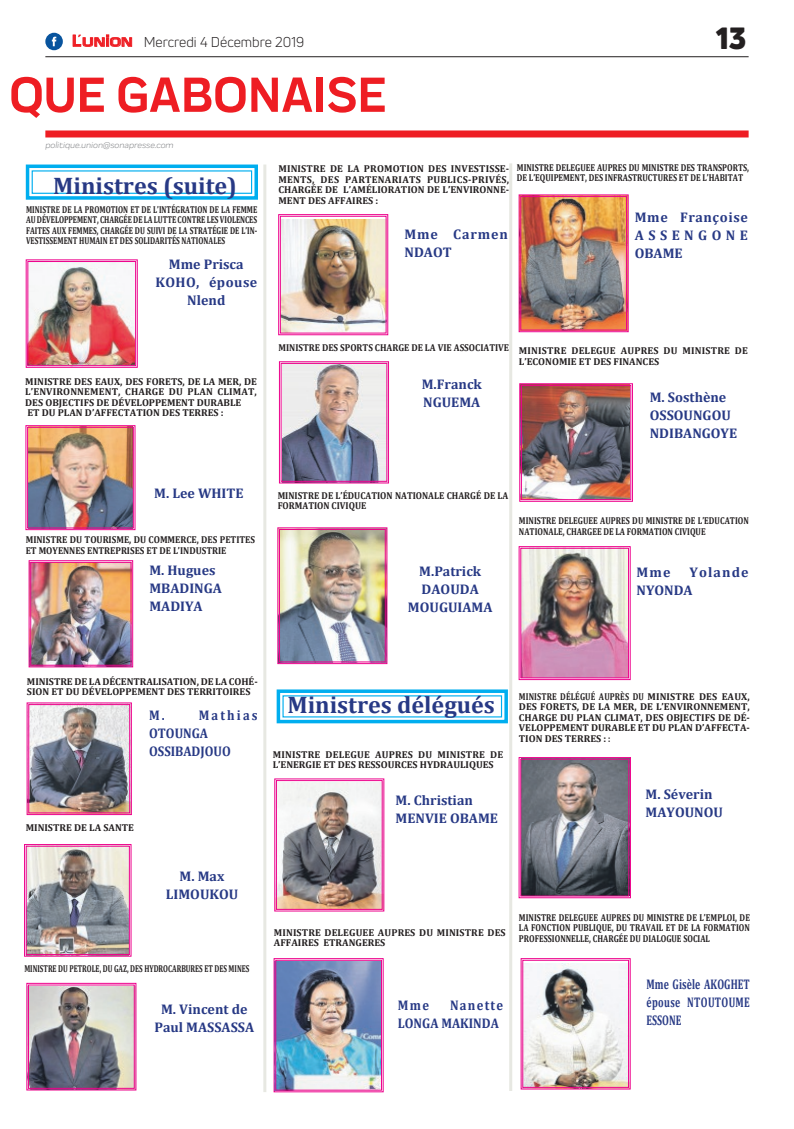
<style>
.page{position:relative;width:794px;height:1129px;background:#fff}
.page>*{position:absolute;margin:0;border:0;box-sizing:border-box;transform-origin:0 0}
.t1{font:700 51px "Praktika";color:#ee1d23}
.t2{font:900 30px "Uni Neue";color:#231f20}
.t3{font:700 24px "Cambria";color:#273985}
.t4{font:700 14px/18px "Cambria";color:#273985}
.t5{font:700 14px/18px "Cambria";color:#273985;scale:.9 1}
.t6{font:700 14px/18px "Cambria";color:#273985;text-align:justify;scale:.7 1}
.t7{font:14px "Uni Neue";color:#231f20}
.t8{font:700 14px/18px "Cambria";letter-spacing:.06em;color:#273985}
.t9{font:700 14px/18px "Cambria";letter-spacing:.08em;color:#273985}
.t10{font:700 10px/10.5px "Cambria";color:#231f20}
.t11{font:700 10px/10.5px "Cambria";color:#231f20;scale:.8 1}
.t12{font:700 10px/10.5px "Cambria";color:#231f20;text-align:justify;scale:.73 1}
.t13{font:700 10px/10.5px "Cambria";color:#231f20;scale:.9 1}
.t14{font:700 10px/10.5px "Cambria";letter-spacing:.02em;color:#231f20}
.t15{font:700 10px "Cambria";color:#231f20;scale:.7 1}
.t16{font:italic 9px "Praktika";color:#818386}
.s1{font-family:"Eurostile";font-weight:600;font-size:15px;color:#ee1d23}
.s2{font-family:"Eurostile";font-weight:600;font-size:11.4px;color:#ee1d23}
</style>
<div class="page">
<hr style="left:45px;top:56px;width:703px;height:1px;background:#231f20">
<div style="left:45px;top:130px;width:703px;height:7px;background:#ee1d23"></div>
<svg style="left:72px;top:34px;width:60px;height:13px"></svg>
<div style="left:45px;top:33px;width:18px;height:17px;background:#08549e;border-radius:50%"></div>
<svg style="left:52px;top:37px;width:4px;height:9px"></svg>
<svg style="left:25px;top:164px;width:233px;height:36px"></svg>
<div style="left:32px;top:170px;width:220px;height:24px;border:1px solid #00aeef"></div>
<img style="left:29px;top:560px;width:104px;height:107px">
<img style="left:24px;top:844px;width:107px;height:112px">
<div style="left:26px;top:845px;width:104px;height:109px;border:1px solid #ed028c"></div>
<img style="left:26px;top:425px;width:109px;height:105px">
<div style="left:27px;top:427px;width:106px;height:101px;border:1px solid #ed028c"></div>
<img style="left:26px;top:259px;width:112px;height:108px">
<div style="left:28px;top:261px;width:108px;height:105px;border:1px solid #ed028c"></div>
<img style="left:27px;top:702px;width:105px;height:112px">
<div style="left:29px;top:704px;width:101px;height:108px;border:1px solid #ed028c"></div>
<img style="left:27px;top:982px;width:109px;height:108px">
<img style="left:278px;top:214px;width:110px;height:121px">
<div style="left:280px;top:216px;width:106px;height:117px;border:1px solid #ed028c"></div>
<img style="left:279px;top:361px;width:110px;height:122px">
<img style="left:277px;top:527px;width:110px;height:136px">
<div style="left:279px;top:529px;width:106px;height:133px;border:1px solid #ed028c"></div>
<svg style="left:276px;top:689px;width:232px;height:35px"></svg>
<img style="left:274px;top:778px;width:110px;height:133px">
<div style="left:276px;top:780px;width:106px;height:129px;border:1px solid #ed028c"></div>
<img style="left:274px;top:958px;width:109px;height:133px">
<div style="left:275px;top:959px;width:107px;height:131px;border:1px solid #ed028c"></div>
<hr style="left:263px;top:164px;width:3px;height:927px;background:#e7e8e2">
<hr style="left:509px;top:163px;width:3px;height:927px;background:#e7e8e2">
<img style="left:519px;top:194px;width:109px;height:138px">
<div style="left:520px;top:196px;width:106px;height:134px;border:1px solid #ed028c"></div>
<img style="left:519px;top:383px;width:114px;height:118px">
<div style="left:521px;top:385px;width:110px;height:114px;border:1px solid #ed028c"></div>
<img style="left:519px;top:546px;width:111px;height:133px">
<div style="left:520px;top:548px;width:108px;height:130px;border:1px solid #ed028c"></div>
<img style="left:521px;top:958px;width:109px;height:131px">
<svg style="left:519px;top:757px;width:112px;height:140px;background:#77757f"></svg>
<div style="left:520px;top:759px;width:109px;height:137px;border:1px solid #ed028c"></div>
<h3 class="t7" style="left:72px;top:33px;width:234px"><span class="s1">L</span><span class="s2">UNION</span> Mercredi 4 Décembre 2019</h3>
<h2 class="t2" style="left:716px;top:17px;width:32px">13</h2>
<h1 class="t1" style="left:9px;top:54px;width:379px">QUE GABONAISE</h1>
<p class="t16" style="left:45px;top:139px;width:130px">politique.union@sonapresse.com</p>
<h3 class="t3" style="left:53px;top:171px;width:185px">Ministres (suite)</h3>
<p class="t12" style="left:26px;top:204px;width:318px">MINISTRE DE LA PROMOTION ET DE L’INTÉGRATION DE LA FEMME AU DÉVELOPPEMENT, CHARGÉE DE LA LUTTE CONTRE LES VIOLENCES FAITES AUX FEMMES, CHARGÉE DU SUIVI DE LA STRATÉGIE DE L’IN-VESTISSEMENT HUMAIN ET DES SOLIDARITÉS NATIONALES</p>
<h3 class="t4" style="left:155px;top:255px;width:103px;text-align:center">Mme Prisca<br>KOHO, épouse<br>Nlend</h3>
<p class="t10" style="left:278px;top:163px;width:232px;text-align:justify">MINISTRE DE LA PROMOTION DES INVESTISSE-MENTS, DES PARTENARIATS PUBLICS-PRIVÉS, CHARGÉE DE L’AMÉLIORATION DE L’ENVIRONNE-MENT DES AFFAIRES :</p>
<h3 class="t8" style="left:404px;top:225px;width:105px">Mme Carmen<br>NDAOT</h3>
<p class="t11" style="left:517px;top:162px;width:292px">MINISTRE DELEGUEE AUPRES DU MINISTRE DES TRANSPORTS,<br>DE L’EQUIPEMENT, DES INFRASTRUCTURES ET DE L’HABITAT</p>
<h3 class="t4" style="left:635px;top:208px;width:115px;text-align:justify">Mme Françoise ASSENGONE OBAME</h3>
<p class="t10" style="left:25px;top:376px;width:233px">MINISTRE DES EAUX, DES FORETS, DE LA MER, DE L’ENVIRONNEMENT, CHARGE DU PLAN CLIMAT, DES OBJECTIFS DE DÉVELOPPEMENT DURABLE<br>ET DU PLAN D’AFFECTATION DES TERRES :</p>
<p class="t13" style="left:278px;top:342px;width:258px">MINISTRE DES SPORTS CHARGE DE LA VIE ASSOCIATIVE</p>
<h3 class="t4" style="left:422px;top:375px;width:62px">M.Franck<br>NGUEMA</h3>
<p class="t14" style="left:519px;top:345px;width:230px">MINISTRE DELEGUE AUPRES DU MINISTRE DE<br>L’ECONOMIE ET DES FINANCES</p>
<h3 class="t4" style="left:650px;top:388px;width:89px">M. Sosthène<br>OSSOUNGOU<br>NDIBANGOYE</h3>
<h3 class="t4" style="left:154px;top:483px;width:91px">M. Lee WHITE</h3>
<p class="t13" style="left:26px;top:534px;width:256px">MINISTRE DU TOURISME, DU COMMERCE, DES PETITES<br>ET MOYENNES ENTREPRISES ET DE L’INDUSTRIE</p>
<h3 class="t4" style="left:149px;top:560px;width:74px">M. Hugues<br>MBADINGA<br>MADIYA</h3>
<p class="t13" style="left:278px;top:490px;width:258px">MINISTRE DE L’ÉDUCATION NATIONALE CHARGÉ DE LA<br>FORMATION CIVIQUE</p>
<h3 class="t4" style="left:408px;top:561px;width:86px;text-align:center">M.Patrick<br>DAOUDA<br>MOUGUIAMA</h3>
<p class="t11" style="left:519px;top:515px;width:289px">MINISTRE DELEGUEE AUPRES DU MINISTRE DE L’EDUCATION<br>NATIONALE, CHARGEE DE LA FORMATION CIVIQUE</p>
<h3 class="t4" style="left:636px;top:562px;width:35px">Mme</h3>
<h3 class="t9" style="left:636px;top:562px;width:114px;text-indent:53px">Yolande<br>NYONDA</h3>
<p class="t10" style="left:27px;top:675px;width:232px">MINISTRE DE LA DÉCENTRALISATION, DE LA COHÉ-<br>SION ET DU DÉVELOPPEMENT DES TERRITOIRES</p>
<h3 class="t5" style="left:149px;top:706px;width:19px">M.</h3>
<h3 class="t5" style="left:149px;top:706px;width:122px;text-indent:50px">Mathias<br>OTOUNGA<br>OSSIBADJOUO</h3>
<p class="t10" style="left:26px;top:821px;width:110px">MINISTRE DE LA SANTE</p>
<h3 class="t3" style="left:287px;top:690px;width:209px">Ministres délégués</h3>
<p class="t10" style="left:273px;top:748px;width:232px">MINISTRE DELEGUE AUPRES DU MINISTRE DE<br>L’ENERGIE ET DES RESSOURCES HYDRAULIQUES</p>
<h3 class="t4" style="left:395px;top:790px;width:104px">M. Christian<br>MENVIE OBAME</h3>
<p class="t11" style="left:519px;top:691px;width:290px;text-align:justify">MINISTRE DÉLÉGUÉ AUPRÈS DU MINISTRE DES EAUX, DES FORETS, DE LA MER, DE L’ENVIRONNEMENT, CHARGE DU PLAN CLIMAT, DES OBJECTIFS DE DÉ-VELOPPEMENT DURABLE ET DU PLAN D’AFFECTA-TION DES TERRES : :</p>
<h3 class="t4" style="left:645px;top:785px;width:79px">M. Séverin<br>MAYOUNOU</h3>
<h3 class="t4" style="left:166px;top:867px;width:74px;text-align:center">M. Max<br>LIMOUKOU</h3>
<p class="t15" style="left:24px;top:962px;width:323px">MINISTRE DU PETROLE, DU GAZ, DES HYDROCARBURES ET DES MINES</p>
<h3 class="t4" style="left:154px;top:999px;width:101px;text-align:center">M. Vincent de<br>Paul MASSASSA</h3>
<p class="t10" style="left:274px;top:926px;width:233px">MINISTRE DELEGUEE AUPRES DU MINISTRE DES<br>AFFAIRES ETRANGERES</p>
<h3 class="t5" style="left:398px;top:995px;width:36px">Mme</h3>
<h3 class="t5" style="left:398px;top:995px;width:118px;text-indent:52px">Nanette<br>LONGA MAKINDA</h3>
<p class="t11" style="left:519px;top:911px;width:290px;text-align:justify">MINISTRE DELEGUEE AUPRES DU MINISTRE DE L’EMPLOI, DE LA FONCTION PUBLIQUE, DU TRAVAIL ET DE LA FORMATION PROFESSIONNELLE, CHARGÉE DU DIALOGUE SOCIAL</p>
<h3 class="t6" style="left:646px;top:974px;width:149px">Mme Gisèle AKOGHET épouse NTOUTOUME ESSONE</h3>
</div>
